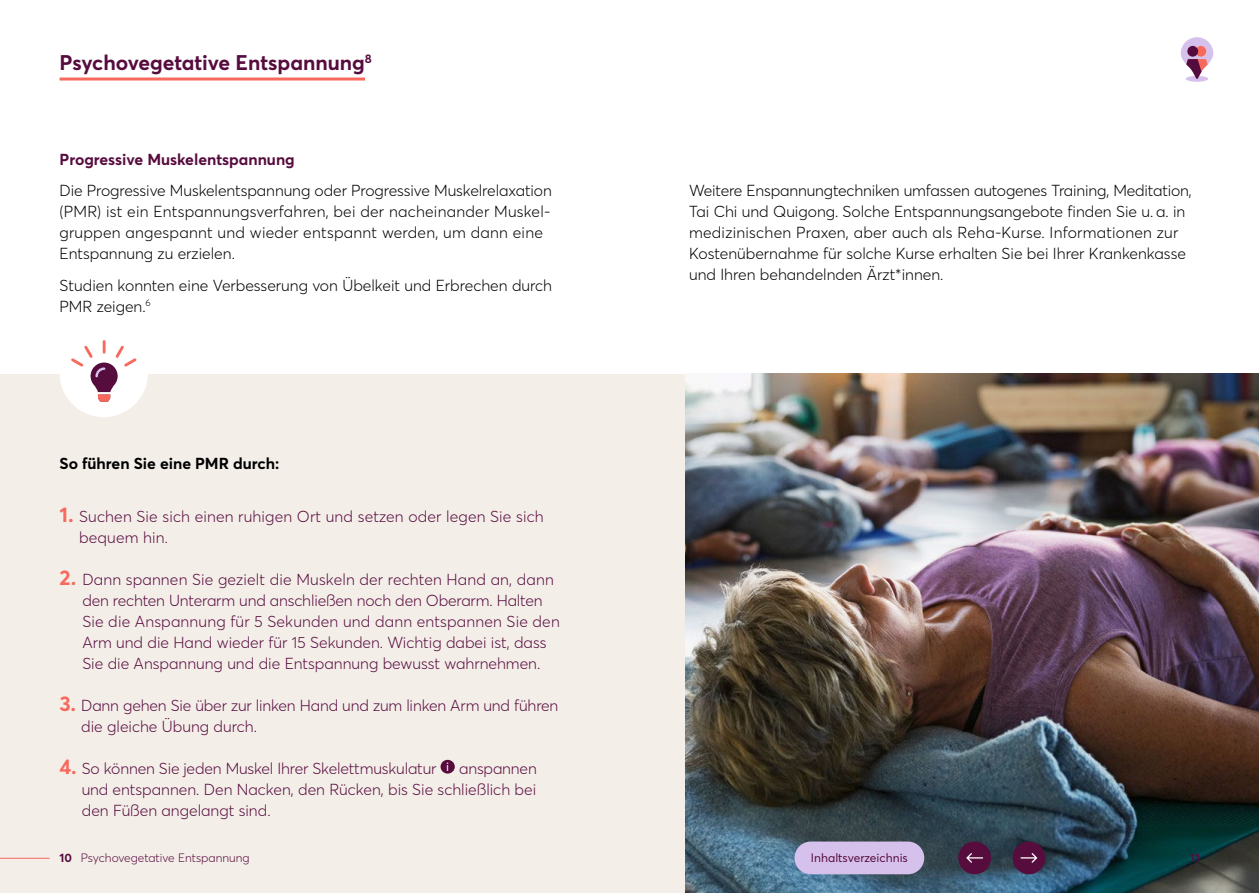
<style>
.page{position:relative;width:1259px;height:893px;background:#fff}
.page>*{position:absolute;margin:0;border:0;box-sizing:border-box;transform-origin:0 0}
.t1{font:700 21px "Averta Std PE";color:#570c3e}
.t2{font:300 15.75px/21px "Averta Std PE";color:#570c3e}
.t3{font:300 15.75px/21px "Averta Std PE";color:#000}
.t4{font:700 15.75px "Averta Std PE";color:#570c3e}
.t5{font:700 15.75px "Averta Std PE";color:#000}
.t6{font:300 12px "Averta Std PE";color:#570c3e}
.t7{font:12px "Averta Std PE";color:#570c3e}
.t8{font:700 12px "Averta Std PE";color:#570c3e}
.s1{font-weight:700;font-size:21px;color:#f7695d}
</style>
<div class="page">
<div style="left:0;top:374px;width:689px;height:519px;background:#f4eee9"></div>
<img style="left:685px;top:374px;width:574px;height:519px">
<div style="left:1185px;top:76px;width:23px;height:6px;background:#d6c1ec;border-radius:50%"></div>
<svg style="left:1180px;top:37px;width:33px;height:42px"></svg>
<div style="left:440px;top:760px;width:15px;height:14px;background:#570c3e;border-radius:50%"></div>
<hr style="left:60px;top:78px;width:305px;height:3px;background:#f7695d">
<div style="left:60px;top:329px;width:88px;height:88px;background:#fff;border-radius:50%"></div>
<svg style="left:69px;top:341px;width:69px;height:61px"></svg>
<hr style="left:0;top:858px;width:50px;height:1px;background:#f7695d">
<div style="left:794px;top:841px;width:130px;height:33px;background:#d6c1ec;border-radius:16px"></div>
<div style="left:958px;top:841px;width:33px;height:33px;background:#570c3e;border-radius:50%"></div>
<svg style="left:966px;top:853px;width:17px;height:10px"></svg>
<div style="left:1012px;top:841px;width:33px;height:33px;background:#570c3e;border-radius:50%"></div>
<svg style="left:1020px;top:853px;width:17px;height:10px"></svg>
<h1 class="t1" style="left:60px;top:51px;width:314px">Psychovegetative Entspannung<sup>8</sup></h1>
<p class="t4" style="left:60px;top:150px;width:237px">Progressive Muskelentspannung</p>
<p class="t3" style="left:60px;top:180px;width:494px">Die Progressive Muskelentspannung oder Progressive Muskelrelaxation (PMR) ist ein Entspannungsverfahren, bei der nacheinander Muskel&shy;gruppen angespannt und wieder entspannt werden, um dann eine Entspannung zu erzielen.</p>
<p class="t3" style="left:60px;top:275px;width:494px">Studien konnten eine Verbesserung von Übelkeit und Erbrechen durch<br>PMR zeigen.<sup>6</sup></p>
<p class="t5" style="left:60px;top:454px;width:221px">So führen Sie eine PMR durch:</p>
<p class="t2" style="left:79px;top:506px;width:466px;text-indent:-20px"><span class="s1">1.</span> Suchen Sie sich einen ruhigen Ort und setzen oder legen Sie sich bequem hin.</p>
<p class="t2" style="left:82px;top:569px;width:479px;text-indent:-23px"><span class="s1">2.</span> Dann spannen Sie gezielt die Muskeln der rechten Hand an, dann den rechten Unterarm und anschließen noch den Oberarm. Halten Sie die Anspannung für 5 Sekunden und dann entspannen Sie den Arm und die Hand wieder für 15 Sekunden. Wichtig dabei ist, dass Sie die Anspannung und die Entspannung bewusst wahrnehmen.</p>
<p class="t2" style="left:81px;top:695px;width:478px;text-indent:-22px"><span class="s1">3.</span> Dann gehen Sie über zur linken Hand und zum linken Arm und führen die gleiche Übung durch.</p>
<p class="t2" style="left:82px;top:758px;width:456px;text-align:justify;text-indent:-22px"><span class="s1">4.</span> So können Sie jeden Muskel Ihrer Skelettmuskulatur <sup>i</sup> anspannen und entspannen. Den Nacken, den Rücken, bis Sie schließlich bei den Füßen angelangt sind.</p>
<p class="t3" style="left:689px;top:180px;width:504px">Weitere Enspannungtechniken umfassen autogenes Training, Meditation, Tai Chi und Quigong. Solche Entspannungsangebote finden Sie u. a. in medizinischen Praxen, aber auch als Reha-Kurse. Informationen zur Kostenübernahme für solche Kurse erhalten Sie bei Ihrer Krankenkasse und Ihren behandelnden Ärzt*innen.</p>
<p class="t8" style="left:60px;top:851px;width:14px">10</p>
<p class="t6" style="left:81px;top:851px;width:170px">Psychovegetative Entspannung</p>
<p class="t7" style="left:811px;top:851px;width:98px">Inhaltsverzeichnis</p>
<p class="t8" style="left:1190px;top:851px;width:11px">11</p>
</div>
